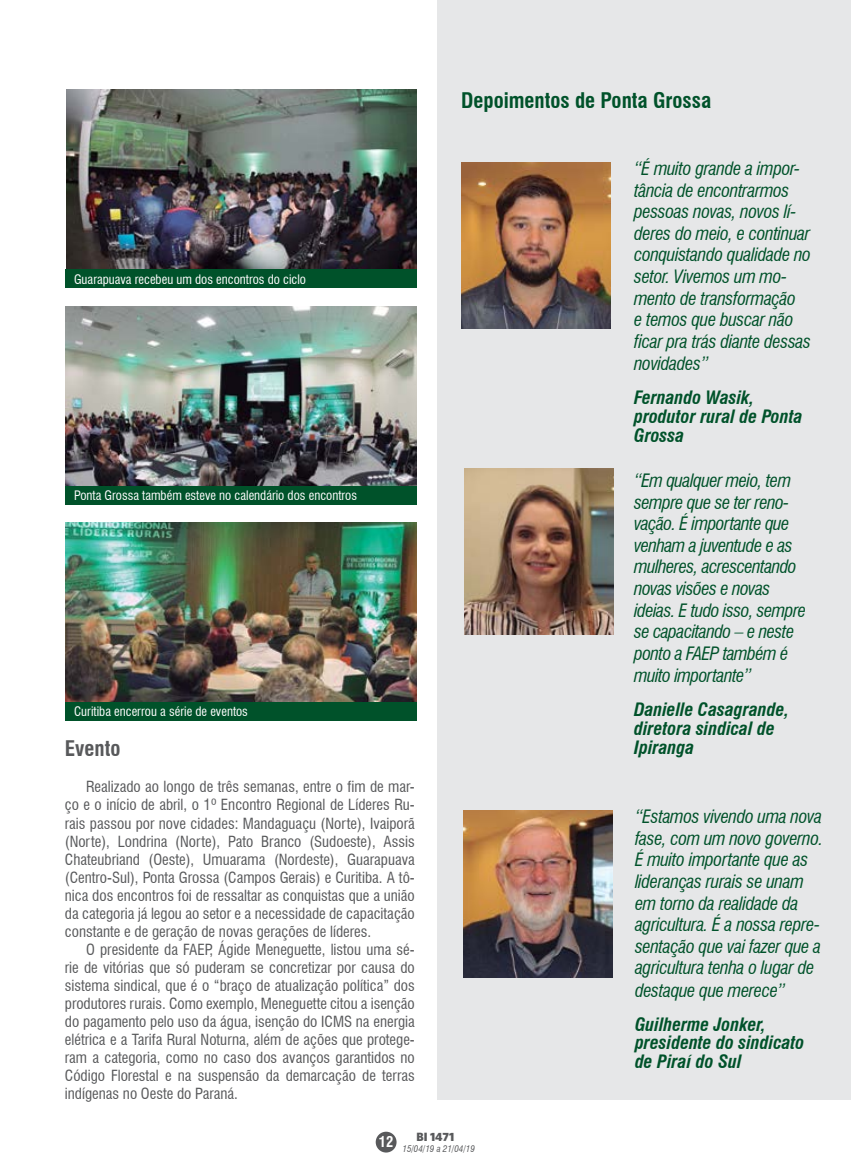
<style>
.page{position:relative;width:851px;height:1170px;background:#fff}
.page>*{position:absolute;margin:0;border:0;box-sizing:border-box;transform-origin:0 0}
.t1{font:700 condensed 21px "Swiss 721 BT";color:#00522a}
.t2{font:700 condensed 21px "Swiss 721 BT";color:#58595b}
.t3{font:italic condensed 18px/21.8px "Swiss 721 BT";letter-spacing:-.02em;color:#00522a}
.t4{font:italic 700 condensed 18px/18.8px "Swiss 721 BT";color:#00522a}
.t5{font:condensed 15px/18px "Swiss 721 BT";color:#58595b;text-align:justify}
.t6{font:700 condensed 14.4px "Swiss 721 BT";color:#fff}
.t7{font:condensed 12.75px "Swiss 721 BT";color:#fff}
.t8{font:900 12px "Whitney HTF";color:#58595b}
.t9{font:italic condensed 9px "Swiss 721 BT";color:#58595b}
</style>
<div class="page">
<div style="left:375px;top:1131px;width:21px;height:21px;background:#58595b;border-radius:50%"></div>
<div style="left:437px;top:0;width:413px;height:1099px;background:#e6e7e8"></div>
<img style="left:461px;top:162px;width:149px;height:167px">
<img style="left:464px;top:468px;width:149px;height:166px">
<img style="left:463px;top:810px;width:149px;height:167px">
<img style="left:65px;top:306px;width:352px;height:197px">
<img style="left:66px;top:90px;width:350px;height:180px">
<img style="left:65px;top:522px;width:351px;height:180px">
<div style="left:65px;top:702px;width:351px;height:18px;background:#00522a"></div>
<div style="left:65px;top:486px;width:351px;height:18px;background:#00522a"></div>
<div style="left:65px;top:270px;width:351px;height:18px;background:#00522a"></div>
<p class="t7" style="left:74px;top:272px;width:233px">Guarapuava recebeu um dos encontros do ciclo</p>
<p class="t7" style="left:74px;top:488px;width:284px">Ponta Grossa também esteve no calendário dos encontros</p>
<p class="t7" style="left:74px;top:704px;width:175px">Curitiba encerrou a série de eventos</p>
<h1 class="t2" style="left:65px;top:736px;width:57px">Evento</h1>
<p class="t5" style="left:65px;top:778px;width:351px;text-indent:21px">Realizado ao longo de três semanas, entre o fim de mar&shy;ço e o início de abril, o 1º Encontro Regional de Líderes Ru&shy;rais passou por nove cidades: Mandaguaçu (Norte), Ivaiporã (Norte), Londrina (Norte), Pato Branco (Sudoeste), Assis Chateubriand (Oeste), Umuarama (Nordeste), Guarapuava (Centro-Sul), Ponta Grossa (Campos Gerais) e Curitiba. A tô&shy;nica dos encontros foi de ressaltar as conquistas que a união da categoria já legou ao setor e a necessidade de capacitação constante e de geração de novas gerações de líderes.</p>
<p class="t5" style="left:65px;top:940px;width:351px;text-indent:21px">O presidente da FAEP, Ágide Meneguette, listou uma sé&shy;rie de vitórias que só puderam se concretizar por causa do sistema sindical, que é o “braço de atualização política” dos produtores rurais. Como exemplo, Meneguette citou a isenção do pagamento pelo uso da água, isenção do ICMS na energia elétrica e a Tarifa Rural Noturna, além de ações que protege&shy;ram a categoria, como no caso dos avanços garantidos no Código Florestal e na suspensão da demarcação de terras indígenas no Oeste do Paraná.</p>
<h1 class="t1" style="left:461px;top:88px;width:251px">Depoimentos de Ponta Grossa</h1>
<p class="t3" style="left:634px;top:158px;width:178px">“É muito grande a impor&shy;tância de encontrarmos pessoas novas, novos lí&shy;deres do meio, e continuar conquistando qualidade no setor. Vivemos um mo&shy;mento de transformação<br>e temos que buscar não ficar pra trás diante dessas novidades”</p>
<p class="t4" style="left:634px;top:388px;width:170px">Fernando Wasik, produtor rural de Ponta<br>Grossa</p>
<p class="t3" style="left:634px;top:469px;width:173px">“Em qualquer meio, tem sempre que se ter reno&shy;vação. É importante que venham a juventude e as mulheres, acrescentando novas visões e novas ideias. E tudo isso, sempre se capacitando – e neste ponto a FAEP também é muito importante”</p>
<p class="t4" style="left:634px;top:700px;width:156px">Danielle Casagrande, diretora sindical de<br>Ipiranga</p>
<p class="t3" style="left:635px;top:805px;width:190px">“Estamos vivendo uma nova fase, com um novo governo.<br>É muito importante que as lideranças rurais se unam em torno da realidade da agricultura. É a nossa repre&shy;sentação que vai fazer que a agricultura tenha o lugar de destaque que merece”</p>
<p class="t4" style="left:635px;top:1014px;width:171px">Guilherme Jonker, presidente do sindicato de Piraí do Sul</p>
<p class="t6" style="left:379px;top:1133px;width:16px">12</p>
<p class="t8" style="left:416px;top:1128px;width:39px">BI 1471</p>
<p class="t9" style="left:402px;top:1143px;width:74px">15/04/19 a 21/04/19</p>
</div>
